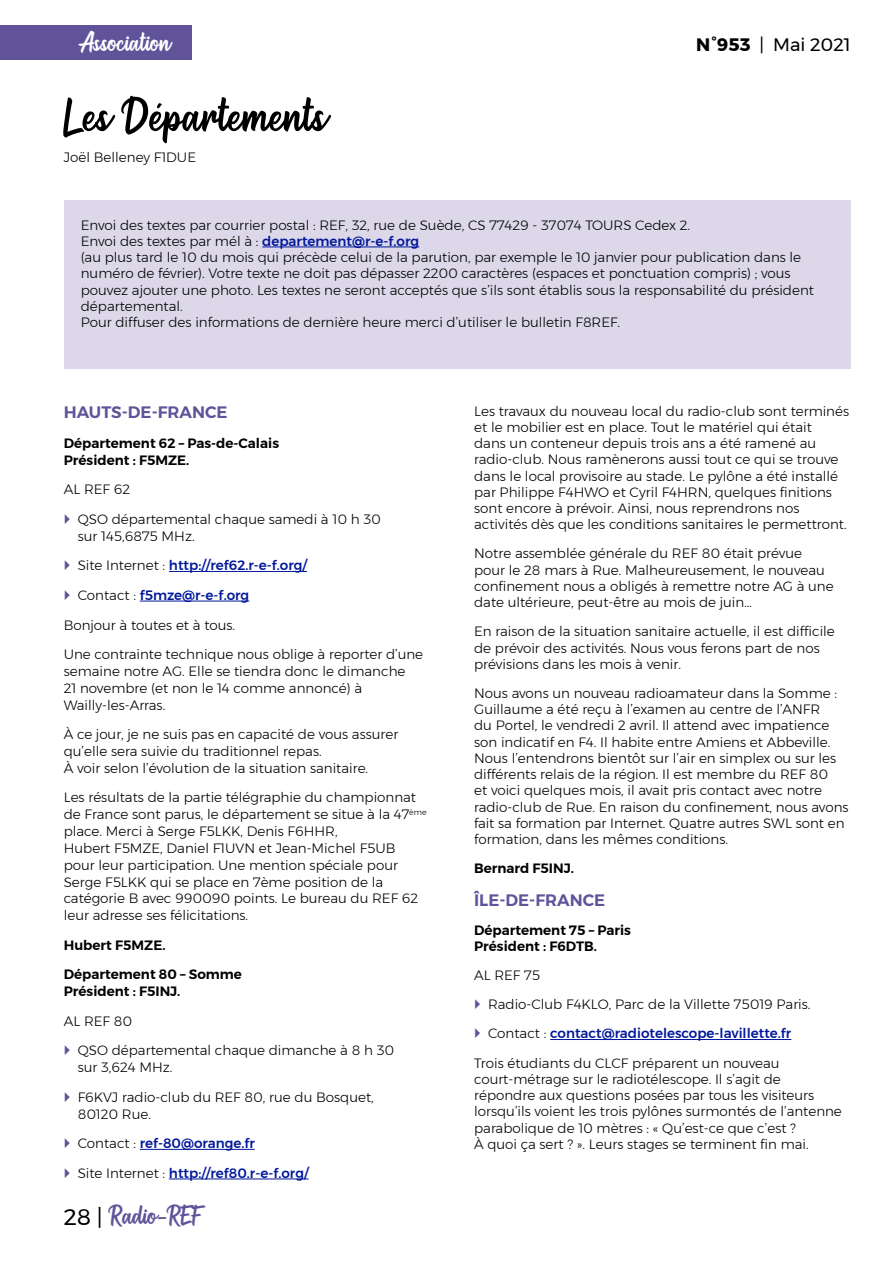
<style>
.page{position:relative;width:893px;height:1263px;background:#fff}
.page>*{position:absolute;margin:0;border:0;box-sizing:border-box;transform-origin:0 0}
.t1{font:60px "Westhouse";color:#000}
.t2{font:33px "Westhouse";color:#605399}
.t3{font:33px "Westhouse";color:#fff}
.t4{font:18px "Montserrat";color:#000}
.t5{font:600 16.5px "Montserrat";color:#605399}
.t6{font:300 13.5px/16.2px "Montserrat";color:#000}
.t7{font:500 13.5px/29.5px "Montserrat";color:#00179b}
.t8{font:600 13.5px/16.8px "Montserrat";color:#000}
.s1{font-weight:700}
.s2{font-weight:500;color:#00179b}
.s3{font-weight:300;color:#000}
.s4{font-family:"Montserrat";font-size:22.5px;color:#000}
</style>
<div class="page">
<div style="left:0;top:26px;width:191px;height:34px;background:#605399"></div>
<div style="left:64px;top:200px;width:786px;height:168px;background:#dcd8e9"></div>
<hr style="left:262px;top:247px;width:157px;height:1px;background:#00179b">
<hr style="left:169px;top:571px;width:138px;height:1px;background:#00179b">
<hr style="left:140px;top:601px;width:109px;height:1px;background:#00179b">
<hr style="left:140px;top:1149px;width:115px;height:1px;background:#00179b">
<hr style="left:169px;top:1178px;width:140px;height:1px;background:#00179b">
<hr style="left:550px;top:1039px;width:241px;height:1px;background:#00179b">
<h2 class="t3" style="left:80px;top:27px;width:91px">Association</h2>
<h3 class="t4" style="left:696px;top:31px;width:156px"><span class="s1">N°953</span> | Mai 2021</h3>
<h1 class="t1" style="left:64px;top:88px;width:264px">Les Départements</h1>
<p class="t6" style="left:64px;top:149px;width:134px">Joël Belleney F1DUE</p>
<p class="t6" style="left:81px;top:217px;width:735px">Envoi des textes par courrier postal : REF, 32, rue de Suède, CS 77429 - 37074 TOURS Cedex 2.<br>Envoi des textes par mél à : <span class="s2">departement@r-e-f.org<br></span>(au plus tard le 10 du mois qui précède celui de la parution, par exemple le 10 janvier pour publication dans le numéro de février). Votre texte ne doit pas dépasser 2200 caractères (espaces et ponctuation compris) ; vous pouvez ajouter une photo. Les textes ne seront acceptés que s’ils sont établis sous la responsabilité du président départemental.<br>Pour diffuser des informations de dernière heure merci d’utiliser le bulletin F8REF.</p>
<p class="t5" style="left:64px;top:399px;width:165px">HAUTS-DE-FRANCE</p>
<p class="t8" style="left:64px;top:435px;width:217px">Département 62 – Pas-de-Calais<br>Président : F5MZE.</p>
<p class="t6" style="left:78px;top:475px;width:305px;line-height:29.5px;text-indent:-14px">AL REF 62<br>QSO départemental chaque samedi à 10 h 30</p>
<p class="t6" style="left:78px;top:528px;width:118px">sur 145,6875 MHz.</p>
<p class="t7" style="left:78px;top:551px;width:231px"><span class="s3">Site Internet :</span> http://ref62.r-e-f.org/</p>
<p class="t7" style="left:78px;top:580px;width:173px"><span class="s3">Contact :</span> f5mze@r-e-f.org</p>
<p class="t6" style="left:64px;top:616px;width:173px">Bonjour à toutes et à tous.</p>
<p class="t6" style="left:64px;top:646px;width:361px">Une contrainte technique nous oblige à reporter d’une</p>
<p class="t6" style="left:64px;top:663px;width:343px;line-height:16.8px">semaine notre AG. Elle se tiendra donc le dimanche<br>21 novembre (et non le 14 comme annoncé) à<br>Wailly-les-Arras.</p>
<p class="t6" style="left:64px;top:726px;width:336px;line-height:16.8px">À ce jour, je ne suis pas en capacité de vous assurer qu’elle sera suivie du traditionnel repas.<br>À voir selon l’évolution de la situation sanitaire.</p>
<p class="t6" style="left:64px;top:789px;width:365px;line-height:16.8px">Les résultats de la partie télégraphie du championnat de France sont parus, le département se situe à la 47<sup>ème </sup>place. Merci à Serge F5LKK, Denis F6HHR,<br>Hubert F5MZE, Daniel F1UVN et Jean-Michel F5UB pour leur participation. Une mention spéciale pour Serge F5LKK qui se place en 7ème position de la catégorie B avec 990090 points. Le bureau du REF 62 leur adresse ses félicitations.</p>
<p class="t8" style="left:64px;top:930px;width:180px;line-height:29.5px">Hubert F5MZE.<br>Département 80 – Somme</p>
<p class="t8" style="left:64px;top:983px;width:118px">Président : F5INJ.</p>
<p class="t6" style="left:78px;top:1006px;width:318px;line-height:29.5px;text-indent:-14px">AL REF 80<br>QSO départemental chaque dimanche à 8 h 30</p>
<p class="t6" style="left:78px;top:1052px;width:298px;line-height:29.5px">sur 3,624 MHz.<br>F6KVJ radio-club du REF 80, rue du Bosquet,</p>
<p class="t7" style="left:78px;top:1099px;width:232px"><span class="s3">80120 Rue.<br>Contact :</span> ref-80@orange.fr<br><span class="s3">Site Internet :</span> http://ref80.r-e-f.org/</p>
<h2 class="t2" style="left:64px;top:1200px;width:141px"><span class="s4">28 |</span> Radio-REF</h2>
<p class="t6" style="left:474px;top:402px;width:376px">Les travaux du nouveau local du radio-club sont terminés et le mobilier est en place. Tout le matériel qui était<br>dans un conteneur depuis trois ans a été ramené au radio-club. Nous ramènerons aussi tout ce qui se trouve dans le local provisoire au stade. Le pylône a été installé par Philippe F4HWO et Cyril F4HRN, quelques finitions sont encore à prévoir. Ainsi, nous reprendrons nos activités dès que les conditions sanitaires le permettront.</p>
<p class="t6" style="left:474px;top:545px;width:361px">Notre assemblée générale du REF 80 était prévue pour le 28 mars à Rue. Malheureusement, le nouveau confinement nous a obligés à remettre notre AG à une date ultérieure, peut-être au mois de juin…</p>
<p class="t6" style="left:474px;top:623px;width:362px">En raison de la situation sanitaire actuelle, il est difficile de prévoir des activités. Nous vous ferons part de nos prévisions dans les mois à venir.</p>
<p class="t6" style="left:474px;top:685px;width:376px">Nous avons un nouveau radioamateur dans la Somme :<br>Guillaume a été reçu à l’examen au centre de l’ANFR<br>du Portel, le vendredi 2 avril. Il attend avec impatience son indicatif en F4. Il habite entre Amiens et Abbeville.<br>Nous l’entendrons bientôt sur l’air en simplex ou sur les différents relais de la région. Il est membre du REF 80<br>et voici quelques mois, il avait pris contact avec notre radio-club de Rue. En raison du confinement, nous avons fait sa formation par Internet. Quatre autres SWL sont en formation, dans les mêmes conditions.</p>
<p class="t8" style="left:474px;top:860px;width:101px">Bernard F5INJ.</p>
<p class="t5" style="left:474px;top:887px;width:133px">ÎLE-DE-FRANCE</p>
<p class="t8" style="left:474px;top:922px;width:158px;line-height:16.2px">Département 75 – Paris<br>Président : F6DTB.</p>
<p class="t6" style="left:474px;top:967px;width:67px">AL REF 75</p>
<p class="t6" style="left:488px;top:996px;width:324px">Radio-Club F4KLO, Parc de la Villette 75019 Paris.</p>
<p class="t7" style="left:488px;top:1019px;width:305px"><span class="s3">Contact :</span> contact@radiotelescope-lavillette.fr</p>
<p class="t6" style="left:474px;top:1054px;width:307px">Trois étudiants du CLCF préparent un nouveau</p>
<p class="t6" style="left:474px;top:1071px;width:369px">court-métrage sur le radiotélescope. Il s’agit de répondre aux questions posées par tous les visiteurs lorsqu’ils voient les trois pylônes surmontés de l’antenne parabolique de 10 mètres : « Qu’est-ce que c’est ?<br>À quoi ça sert ? ». Leurs stages se terminent fin mai.</p>
</div>
